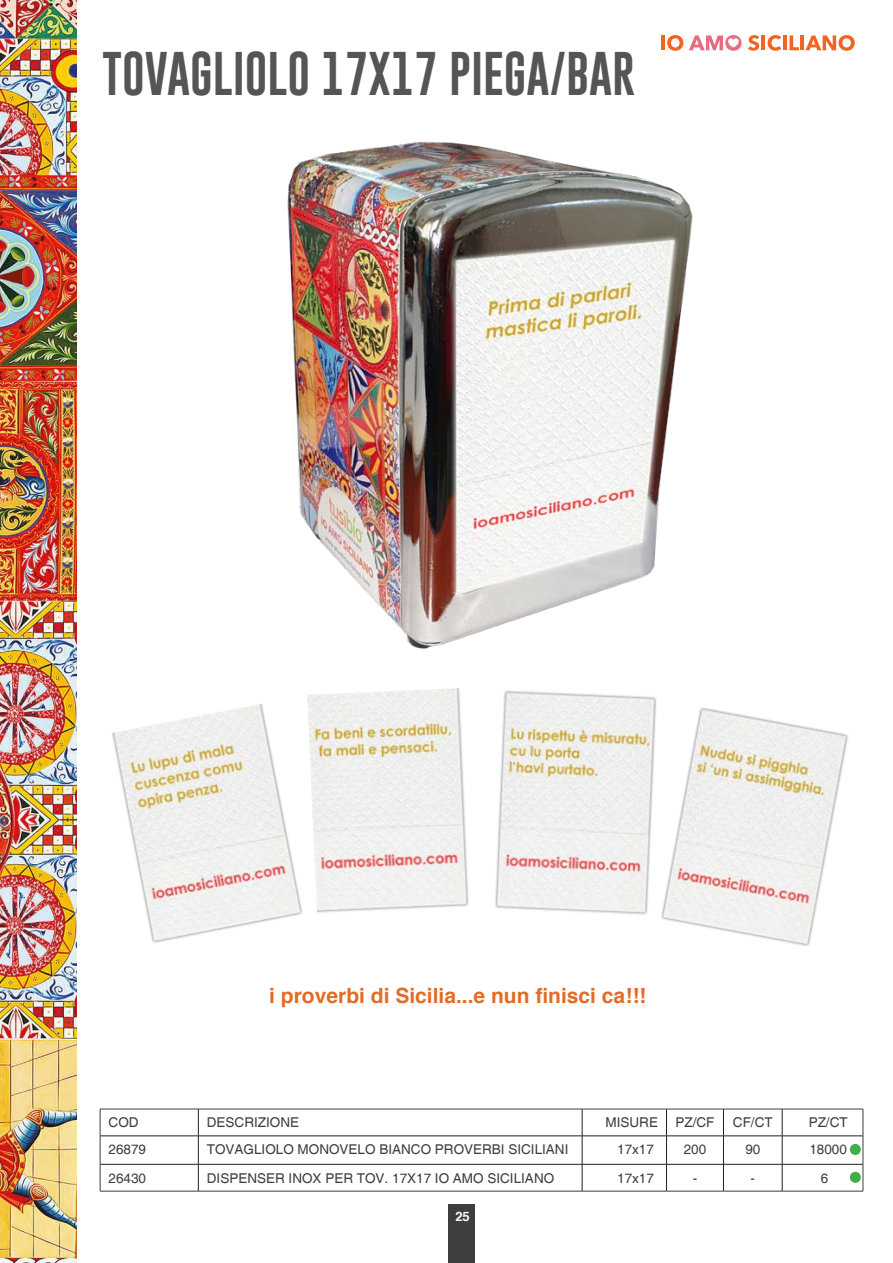
<style>
.page{position:relative;width:893px;height:1263px;background:#fff}
.page>*{position:absolute;margin:0;border:0;box-sizing:border-box;transform-origin:0 0}
.t1{font:45px "Gobold Uplow";color:#545557}
.t2{font:700 21px "Helvetica";color:#e36c25}
.t3{font:13.5px "Helvetica";color:#3e3e3f}
.t4{font:700 12.9px "Helvetica";color:#fff}
</style>
<div class="page">
<hr style="left:661px;top:35px;width:4px;height:15px;background:#f36421">
<svg style="left:667px;top:35px;width:16px;height:16px"></svg>
<svg style="left:748px;top:35px;width:11px;height:16px"></svg>
<hr style="left:762px;top:35px;width:3px;height:15px;background:#f36421">
<svg style="left:768px;top:35px;width:13px;height:16px"></svg>
<hr style="left:783px;top:35px;width:3px;height:15px;background:#f36421">
<svg style="left:790px;top:35px;width:9px;height:15px"></svg>
<hr style="left:801px;top:35px;width:3px;height:15px;background:#f36421">
<svg style="left:805px;top:35px;width:50px;height:16px"></svg>
<svg style="left:689px;top:35px;width:52px;height:16px"></svg>
<img style="left:0;top:0;width:77px;height:1263px">
<div style="left:449px;top:1204px;width:26px;height:59px;background:#3e3e3f"></div>
<hr style="left:100px;top:1109px;width:98px;height:1px;background:#3e3e3f">
<hr style="left:198px;top:1109px;width:384px;height:1px;background:#3e3e3f">
<hr style="left:582px;top:1109px;width:84px;height:1px;background:#3e3e3f">
<hr style="left:666px;top:1109px;width:57px;height:1px;background:#3e3e3f">
<hr style="left:723px;top:1109px;width:59px;height:1px;background:#3e3e3f">
<hr style="left:782px;top:1109px;width:81px;height:1px;background:#3e3e3f">
<svg style="left:100px;top:1109px;width:1px;height:82px"></svg>
<svg style="left:863px;top:1109px;width:1px;height:82px"></svg>
<hr style="left:100px;top:1191px;width:98px;height:1px;background:#3e3e3f">
<hr style="left:198px;top:1191px;width:384px;height:1px;background:#3e3e3f">
<hr style="left:582px;top:1191px;width:84px;height:1px;background:#3e3e3f">
<hr style="left:666px;top:1191px;width:57px;height:1px;background:#3e3e3f">
<hr style="left:723px;top:1191px;width:59px;height:1px;background:#3e3e3f">
<hr style="left:782px;top:1191px;width:81px;height:1px;background:#3e3e3f">
<hr style="left:100px;top:1135px;width:98px;height:1px;background:#231f20">
<hr style="left:198px;top:1135px;width:384px;height:1px;background:#231f20">
<hr style="left:582px;top:1135px;width:84px;height:1px;background:#231f20">
<hr style="left:666px;top:1135px;width:57px;height:1px;background:#231f20">
<hr style="left:723px;top:1135px;width:59px;height:1px;background:#231f20">
<hr style="left:782px;top:1135px;width:81px;height:1px;background:#231f20">
<hr style="left:100px;top:1164px;width:98px;height:1px;background:#231f20">
<hr style="left:198px;top:1164px;width:384px;height:1px;background:#231f20">
<svg style="left:198px;top:1109px;width:1px;height:82px"></svg>
<hr style="left:582px;top:1164px;width:84px;height:1px;background:#231f20">
<svg style="left:582px;top:1109px;width:1px;height:82px"></svg>
<hr style="left:666px;top:1164px;width:57px;height:1px;background:#231f20">
<svg style="left:666px;top:1110px;width:1px;height:81px"></svg>
<hr style="left:723px;top:1164px;width:59px;height:1px;background:#231f20">
<svg style="left:723px;top:1110px;width:1px;height:81px"></svg>
<hr style="left:782px;top:1164px;width:81px;height:1px;background:#231f20">
<svg style="left:782px;top:1109px;width:1px;height:82px"></svg>
<img style="left:111px;top:704px;width:191px;height:239px">
<img style="left:307px;top:688px;width:162px;height:225px">
<img style="left:495px;top:690px;width:162px;height:225px">
<img style="left:661px;top:707px;width:187px;height:239px">
<img style="left:287px;top:141px;width:406px;height:508px">
<div style="left:850px;top:1144px;width:11px;height:11px;background:#3eaf49;border-radius:50%"></div>
<div style="left:850px;top:1172px;width:11px;height:11px;background:#3eaf49;border-radius:50%"></div>
<p class="t1" style="left:102px;top:38px;width:534px">TOVAGLIOLo 17x17 PIEGA/BAR</p>
<p class="t2" style="left:269px;top:983px;width:378px">i proverbi di Sicilia...e nun finisci ca!!!</p>
<p class="t3" style="left:109px;top:1115px;width:31px">COD</p>
<p class="t3" style="left:207px;top:1115px;width:94px">DESCRIZIONE</p>
<p class="t3" style="left:605px;top:1115px;width:54px">MISURE</p>
<p class="t3" style="left:675px;top:1115px;width:41px">PZ/CF</p>
<p class="t3" style="left:733px;top:1115px;width:41px">CF/CT</p>
<p class="t3" style="left:809px;top:1115px;width:41px">PZ/CT</p>
<p class="t3" style="left:109px;top:1142px;width:39px">26879</p>
<p class="t3" style="left:207px;top:1142px;width:363px">TOVAGLIOLO MONOVELO BIANCO PROVERBI SICILIANI</p>
<p class="t3" style="left:617px;top:1142px;width:38px">17x17</p>
<p class="t3" style="left:684px;top:1142px;width:24px">200</p>
<p class="t3" style="left:745px;top:1142px;width:17px">90</p>
<p class="t3" style="left:809px;top:1142px;width:39px">18000</p>
<p class="t3" style="left:109px;top:1170px;width:39px">26430</p>
<p class="t3" style="left:207px;top:1170px;width:349px">DISPENSER INOX PER TOV. 17X17 IO AMO SICILIANO</p>
<p class="t3" style="left:617px;top:1170px;width:38px">17x17</p>
<p class="t3" style="left:693px;top:1170px;width:6px">-</p>
<p class="t3" style="left:751px;top:1170px;width:6px">-</p>
<p class="t3" style="left:821px;top:1170px;width:9px">6</p>
<p class="t4" style="left:455px;top:1208px;width:16px">25</p>
</div>
